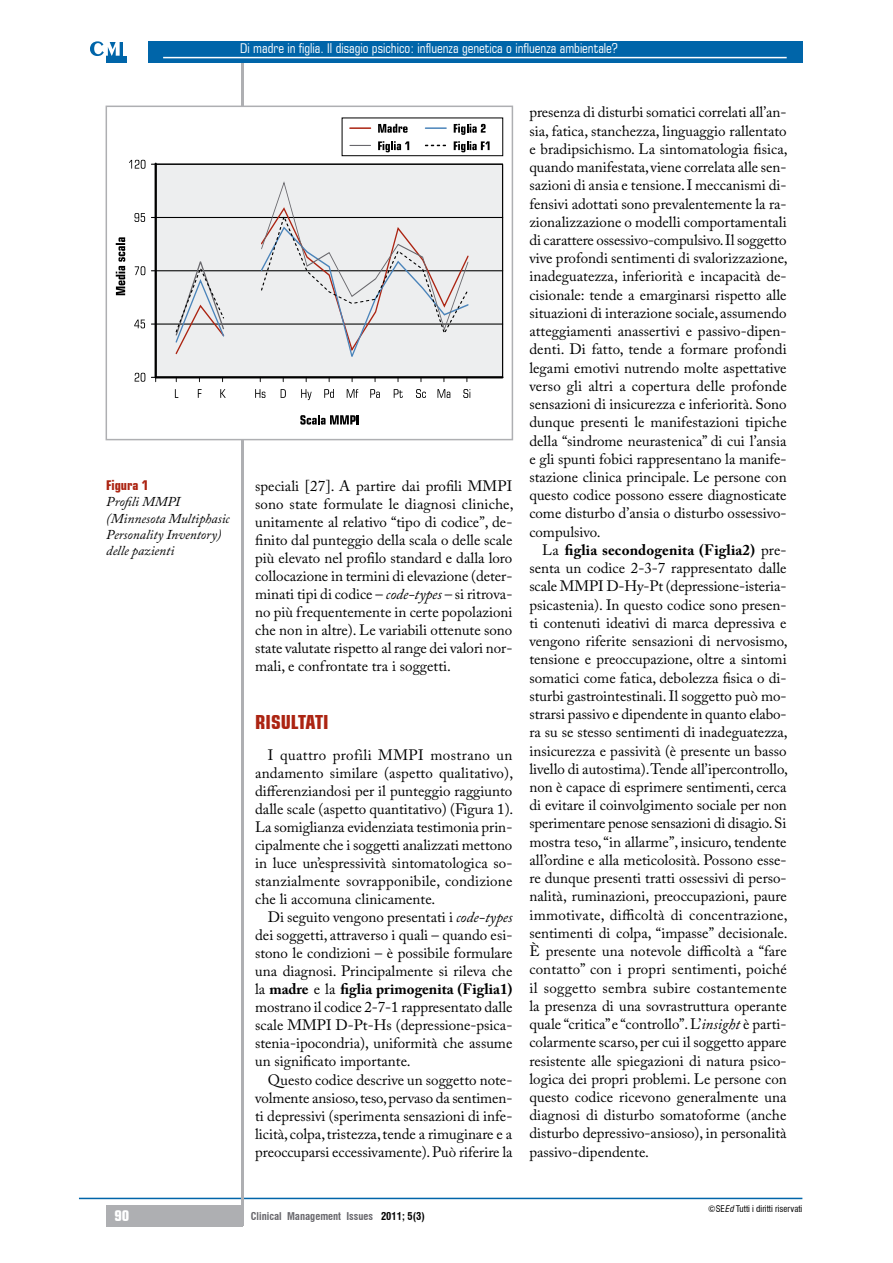
<style>
.page{position:relative;width:893px;height:1263px;background:#fff}
.page>*{position:absolute;margin:0;border:0;box-sizing:border-box;transform-origin:0 0}
.sottotitolo1{font:700 condensed 19.5px "Square 721 BT";color:#ac2412}
.testo{font:15px/18.3px "Adobe Caslon Pro";color:#000;text-align:justify}
.t1{font:700 condensed 15px "Square 721 BT";color:#fff}
.t2{font:condensed 13.5px "Square 721 BT";color:#fff}
.didascalia{font:italic 13.5px/16.2px "Adobe Caslon Pro";color:#000}
.didascalia_titolo{font:700 condensed 13.5px "Square 721 BT";color:#ac2412}
.t3{font:700 condensed 10.5px "Swiss 721 BT";color:#68676c}
.t4{font:condensed 9px "Swiss 721 BT";color:#000}
.s1{font-style:italic}
.s2{font-weight:700}
.s3{color:#000}
</style>
<div class="page">
<hr style="left:79px;top:1198px;width:723px;height:1px;background:#0065a9">
<hr style="left:241px;top:48px;width:3px;height:1178px;background:#aeafb2">
<div style="left:106px;top:42px;width:21px;height:21px;background:#0065a9"></div>
<svg style="left:90px;top:41px;width:30px;height:15px"></svg>
<hr style="left:123px;top:42px;width:4px;height:14px;background:#fff">
<div style="left:148px;top:41px;width:654px;height:22px;background:#0065a9"></div>
<hr style="left:163px;top:57px;width:624px;height:1px;background:#fff">
<div style="left:106px;top:1205px;width:136px;height:21px;background:#aeafb2"></div>
<div style="left:106px;top:106px;width:406px;height:334px;background:#fff"></div>
<div style="left:156px;top:164px;width:346px;height:213px;background:#edeeef"></div>
<hr style="left:156px;top:324px;width:347px;height:1px;background:#000">
<hr style="left:156px;top:270px;width:347px;height:1px;background:#000">
<hr style="left:156px;top:217px;width:347px;height:1px;background:#000">
<hr style="left:156px;top:164px;width:347px;height:1px;background:#000">
<hr style="left:155px;top:164px;width:2px;height:213px;background:#000">
<hr style="left:156px;top:376px;width:346px;height:2px;background:#000">
<svg style="left:135px;top:373px;width:10px;height:9px"></svg>
<svg style="left:134px;top:320px;width:11px;height:8px"></svg>
<svg style="left:135px;top:266px;width:10px;height:9px"></svg>
<svg style="left:129px;top:160px;width:16px;height:9px"></svg>
<hr style="left:502px;top:165px;width:1px;height:212px;background:#000">
<div style="left:342px;top:118px;width:161px;height:38px;background:#fff;border:1px solid #000"></div>
<svg style="left:454px;top:124px;width:32px;height:11px"></svg>
<svg style="left:454px;top:141px;width:36px;height:11px"></svg>
<svg style="left:134px;top:213px;width:11px;height:9px"></svg>
<svg style="left:116px;top:237px;width:9px;height:58px"></svg>
<svg style="left:300px;top:415px;width:59px;height:10px"></svg>
<hr style="left:425px;top:127px;width:21px;height:2px;background:#4b84ba">
<svg style="left:198px;top:389px;width:4px;height:9px"></svg>
<svg style="left:220px;top:389px;width:6px;height:9px"></svg>
<svg style="left:255px;top:389px;width:10px;height:9px"></svg>
<svg style="left:281px;top:389px;width:5px;height:9px"></svg>
<svg style="left:301px;top:389px;width:11px;height:11px"></svg>
<svg style="left:324px;top:389px;width:10px;height:9px"></svg>
<svg style="left:347px;top:389px;width:11px;height:9px"></svg>
<svg style="left:370px;top:389px;width:10px;height:9px"></svg>
<svg style="left:394px;top:389px;width:9px;height:9px"></svg>
<svg style="left:416px;top:389px;width:10px;height:9px"></svg>
<svg style="left:437px;top:389px;width:13px;height:9px"></svg>
<svg style="left:463px;top:389px;width:7px;height:9px"></svg>
<svg style="left:378px;top:124px;width:30px;height:9px"></svg>
<svg style="left:378px;top:141px;width:31px;height:11px"></svg>
<hr style="left:350px;top:127px;width:21px;height:2px;background:#ac2412">
<svg style="left:425px;top:145px;width:21px;height:1px"></svg>
<svg style="left:350px;top:145px;width:21px;height:1px"></svg>
<svg style="left:174px;top:181px;width:296px;height:176px"></svg>
<div style="left:106px;top:106px;width:407px;height:334px;border:2px solid #aeafb2"></div>
<p class="t2" style="left:240px;top:40px;width:379px">Di madre in figlia. Il disagio psichico: influenza genetica o influenza ambientale?</p>
<p class="didascalia_titolo" style="left:106px;top:477px;width:44px">Figura 1</p>
<p class="didascalia" style="left:106px;top:494px;width:125px">Profili MMPI (Minnesota Multiphasic<br>Personality Inventory) delle pazienti</p>
<p class="testo" style="left:255px;top:477px;width:260px">speciali [27]. A partire dai profili MMPI sono state formulate le diagnosi cliniche, unitamente al relativo “tipo di codice”, de&shy;finito dal punteggio della scala o delle scale più elevato nel profilo standard e dalla loro collocazione in termini di elevazione (deter&shy;minati tipi di codice – <span class="s1">code-types</span> – si ritrova&shy;no più frequentemente in certe popolazioni che non in altre). Le variabili ottenute sono state valutate rispetto al range dei valori nor&shy;mali, e confrontate tra i soggetti.</p>
<p class="sottotitolo1" style="left:255px;top:710px;width:73px">Ris ultati</p>
<p class="testo" style="left:255px;top:745px;width:260px;text-indent:13px">I quattro profili MMPI mostrano un andamento similare (aspetto qualitativo), differenziandosi per il punteggio raggiunto dalle scale (aspetto quantitativo) (Figura 1).<br>La somiglianza evidenziata testimonia prin&shy;cipalmente che i soggetti analizzati mettono in luce un’espressività sintomatologica so&shy;stanzialmente sovrapponibile, condizione che li accomuna clinicamente.</p>
<p class="testo" style="left:255px;top:908px;width:259px;text-indent:13px">Di seguito vengono presentati i <span class="s1">code-types </span>dei soggetti, attraverso i quali – quando esi&shy;stono le condizioni – è possibile formulare una diagnosi. Principalmente si rileva che la <span class="s2">madre</span> e la <span class="s2">figlia primogenita (Figlia1) </span>mostrano il codice 2-7-1 rappresentato dalle scale MMPI D-Pt-Hs (depressione-psica&shy;stenia-ipocondria), uniformità che assume un significato importante.</p>
<p class="testo" style="left:255px;top:1070px;width:259px;text-indent:13px">Questo codice descrive un soggetto note&shy;volmente ansioso, teso, pervaso da sentimen&shy;ti depressivi (sperimenta sensazioni di infe&shy;licità, colpa, tristezza, tende a rimuginare e a preoccuparsi eccessivamente). Può riferire la</p>
<p class="testo" style="left:529px;top:103px;width:260px">presenza di disturbi somatici correlati all’an&shy;sia, fatica, stanchezza, linguaggio rallentato e bradipsichismo. La sintomatologia fisica, quando manifestata, viene correlata alle sen&shy;sazioni di ansia e tensione. I meccanismi di&shy;fensivi adottati sono prevalentemente la ra&shy;zionalizzazione o modelli comportamentali di carattere ossessivo-compulsivo. Il soggetto vive profondi sentimenti di svalorizzazione, inadeguatezza, inferiorità e incapacità de&shy;cisionale: tende a emarginarsi rispetto alle situazioni di interazione sociale, assumendo atteggiamenti anassertivi e passivo-dipen&shy;denti. Di fatto, tende a formare profondi legami emotivi nutrendo molte aspettative verso gli altri a copertura delle profonde sensazioni di insicurezza e inferiorità. Sono dunque presenti le manifestazioni tipiche della “sindrome neurastenica” di cui l’ansia e gli spunti fobici rappresentano la manife&shy;stazione clinica principale. Le persone con questo codice possono essere diagnosticate come disturbo d’ansia o disturbo ossessivo&shy;compulsivo.</p>
<p class="testo" style="left:529px;top:541px;width:260px;text-indent:13px">La <span class="s2">figlia secondogenita (Figlia2)</span> pre&shy;senta un codice 2-3-7 rappresentato dalle scale MMPI D-Hy-Pt (depressione-isteria&shy;psicastenia). In questo codice sono presen&shy;ti contenuti ideativi di marca depressiva e vengono riferite sensazioni di nervosismo, tensione e preoccupazione, oltre a sintomi somatici come fatica, debolezza fisica o di&shy;sturbi gastrointestinali. Il soggetto può mo&shy;strarsi passivo e dipendente in quanto elabo&shy;ra su se stesso sentimenti di inadeguatezza, insicurezza e passività (è presente un basso livello di autostima). Tende all’ipercontrollo, non è capace di esprimere sentimenti, cerca di evitare il coinvolgimento sociale per non sperimentare penose sensazioni di disagio. Si mostra teso, “in allarme”, insicuro, tendente all’ordine e alla meticolosità. Possono esse&shy;re dunque presenti tratti ossessivi di perso&shy;nalità, ruminazioni, preoccupazioni, paure immotivate, difficoltà di concentrazione, sentimenti di colpa, “impasse” decisionale.<br>È presente una notevole difficoltà a “fare contatto” con i propri sentimenti, poiché il soggetto sembra subire costantemente la presenza di una sovrastruttura operante quale “critica” e “controllo”. L’<span class="s1">insight</span> è parti&shy;colarmente scarso, per cui il soggetto appare resistente alle spiegazioni di natura psico&shy;logica dei propri problemi. Le persone con questo codice ricevono generalmente una diagnosi di disturbo somatoforme (anche disturbo depressivo-ansioso), in personalità passivo-dipendente.</p>
<p class="t1" style="left:114px;top:1207px;width:16px">90</p>
<p class="t3" style="left:251px;top:1209px;width:176px">Clinical Management Issues <span class="s3">2011; 5(3)</span></p>
<p class="t4" style="left:708px;top:1203px;width:96px">©SE<span class="s1">Ed</span> Tutti i diritti riservati</p>
</div>
